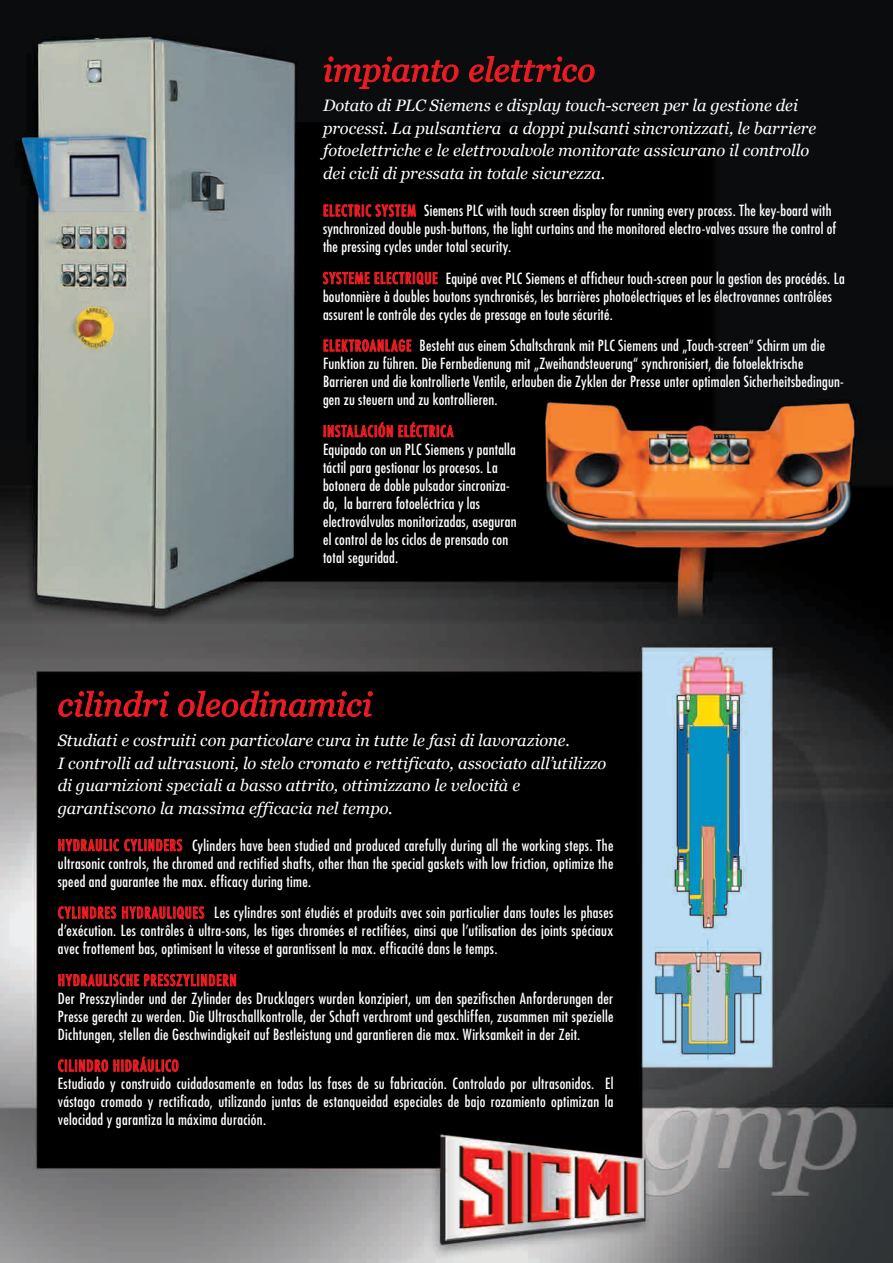
<style>
.page{position:relative;width:893px;height:1263px;background:#fff}
.page>*{position:absolute;margin:0;border:0;box-sizing:border-box;transform-origin:0 0}
.t1{font:italic 33px "Georgia";letter-spacing:.005em;color:#ee1d23}
.t2{font:italic 16.5px/22.5px "Georgia";color:#fff}
.t3{font:condensed 15px/18px "Futura Std";letter-spacing:.015em;color:#fff;text-align:justify}
.t4{font:condensed 15px "Futura Std";letter-spacing:.06em;color:#ee1d23}
.s1{color:#ee1d23}
</style>
<div class="page">
<img style="left:0;top:0;width:893px;height:1263px">
<svg style="left:324px;top:56px;width:135px;height:33px;background:#310e10"></svg>
<svg style="left:469px;top:56px;width:126px;height:26px;background:#3a0f11"></svg>
<svg style="left:58px;top:690px;width:111px;height:27px;background:#310507"></svg>
<svg style="left:178px;top:690px;width:195px;height:27px;background:#300506"></svg>
<svg style="left:58px;top:835px;width:124px;height:16px;background:#570a0c"></svg>
<svg style="left:58px;top:906px;width:58px;height:13px"></svg>
<svg style="left:122px;top:902px;width:82px;height:23px;background:#430709"></svg>
<svg style="left:58px;top:970px;width:178px;height:16px;background:#5a0a0d"></svg>
<div style="left:102px;top:1059px;width:6px;height:13px;border:1px solid #ee1d23;border-radius:50%"></div>
<svg style="left:58px;top:1059px;width:48px;height:13px"></svg>
<div style="left:172px;top:1059px;width:6px;height:13px;border:1px solid #ee1d23;border-radius:50%"></div>
<svg style="left:113px;top:1055px;width:64px;height:17px"></svg>
<svg style="left:323px;top:192px;width:93px;height:26px;background:#360607"></svg>
<svg style="left:323px;top:259px;width:115px;height:31px;background:#2f0506"></svg>
<svg style="left:323px;top:335px;width:88px;height:17px"></svg>
<svg style="left:323px;top:421px;width:131px;height:16px;background:#580a0c"></svg>
<h1 class="t1" style="left:323px;top:51px;width:274px">impianto elettrico</h1>
<p class="t2" style="left:323px;top:94px;width:495px">Dotato di PLC Siemens e display touch-screen per la gestione dei processi. La pulsantiera a doppi pulsanti sincronizzati, le barriere fotoelettriche e le elettrovalvole monitorate assicurano il controllo dei cicli di pressata in totale sicurezza.</p>
<p class="t3" style="left:323px;top:202px;width:515px;text-align:left"><span class="s1">ELECTRIC SYSTEM</span> Siemens PLC with touch screen display for running every process. The key-board with synchronized double push-buttons, the light curtains and the monitored electro-valves assure the control of the pressing cycles under total security.</p>
<p class="t3" style="left:323px;top:270px;width:523px;text-align:left"><span class="s1">SYSTEME ELECTRIQUE</span> Equipé avec PLC Siemens et afficheur touch-screen pour la gestion des procédés. La boutonnière à doubles boutons synchronisés, les barrières photoélectriques et les électrovannes contrôlées assurent le contrôle des cycles de pressage en toute sécurité.</p>
<p class="t3" style="left:323px;top:337px;width:522px;text-align:left"><span class="s1">ELEKTROANLAGE</span> Besteht aus einem Schaltschrank mit PLC Siemens und „Touch-screen“ Schirm um die Funktion zu führen. Die Fernbedienung mit „Zweihandsteuerung“ synchronisiert, die fotoelektrische Barrieren und die kontrollierte Ventile, erlauben die Zyklen der Presse unter optimalen Sicherheitsbedingun&shy;gen zu steuern und zu kontrollieren.</p>
<p class="t4" style="left:323px;top:424px;width:132px">INSTALACIÓN ELÉCTRICA</p>
<p class="t3" style="left:323px;top:441px;width:195px;text-align:left">Equipado con un PLC Siemens y pantalla táctil para gestionar los procesos. La botonera de doble pulsador sincroniza&shy;do, la barrera fotoeléctrica y las electroválvulas monitorizadas, aseguran el control de los ciclos de prensado con total seguridad.</p>
<h1 class="t1" style="left:58px;top:686px;width:316px">cilindri oleodinamici</h1>
<p class="t2" style="left:58px;top:729px;width:550px">Studiati e costruiti con particolare cura in tutte le fasi di lavorazione.<br>I controlli ad ultrasuoni, lo stelo cromato e rettificato, associato all’utilizzo di guarnizioni speciali a basso attrito, ottimizzano le velocità e garantiscono la massima efficacia nel tempo.</p>
<p class="t3" style="left:58px;top:837px;width:557px"><span class="s1">HYDRAULIC CYLINDERS</span> Cylinders have been studied and produced carefully during all the working steps. The ultrasonic controls, the chromed and rectified shafts, other than the special gaskets with low friction, optimize the speed and guarantee the max. efficacy during time.</p>
<p class="t3" style="left:58px;top:904px;width:557px"><span class="s1">CYLINDRES HYDRAULIQUES</span> Les cylindres sont étudiés et produits avec soin particulier dans toutes les phases d’exécution. Les contrôles à ultra-sons, les tiges chromées et rectifiées, ainsi que l’utilisation des joints spéciaux avec frottement bas, optimisent la vitesse et garantissent la max. efficacité dans le temps.</p>
<p class="t4" style="left:58px;top:973px;width:180px">HYDRAULISCHE PRESSZYLINDERN</p>
<p class="t3" style="left:58px;top:990px;width:557px">Der Presszylinder und der Zylinder des Drucklagers wurden konzipiert, um den spezifischen Anforderungen der Presse gerecht zu werden. Die Ultraschallkontrolle, der Schaft verchromt und geschliffen, zusammen mit spezielle Dichtungen, stellen die Geschwindigkeit auf Bestleistung und garantieren die max. Wirksamkeit in der Zeit.</p>
<p class="t4" style="left:58px;top:1059px;width:122px">CILINDRO HIDRÁULICO</p>
<p class="t3" style="left:58px;top:1075px;width:557px">Estudiado y construido cuidadosamente en todas las fases de su fabricación. Controlado por ultrasonidos. El vástago cromado y rectificado, utilizando juntas de estanqueidad especiales de bajo rozamiento optimizan la velocidad y garantiza la máxima duración.</p>
</div>
